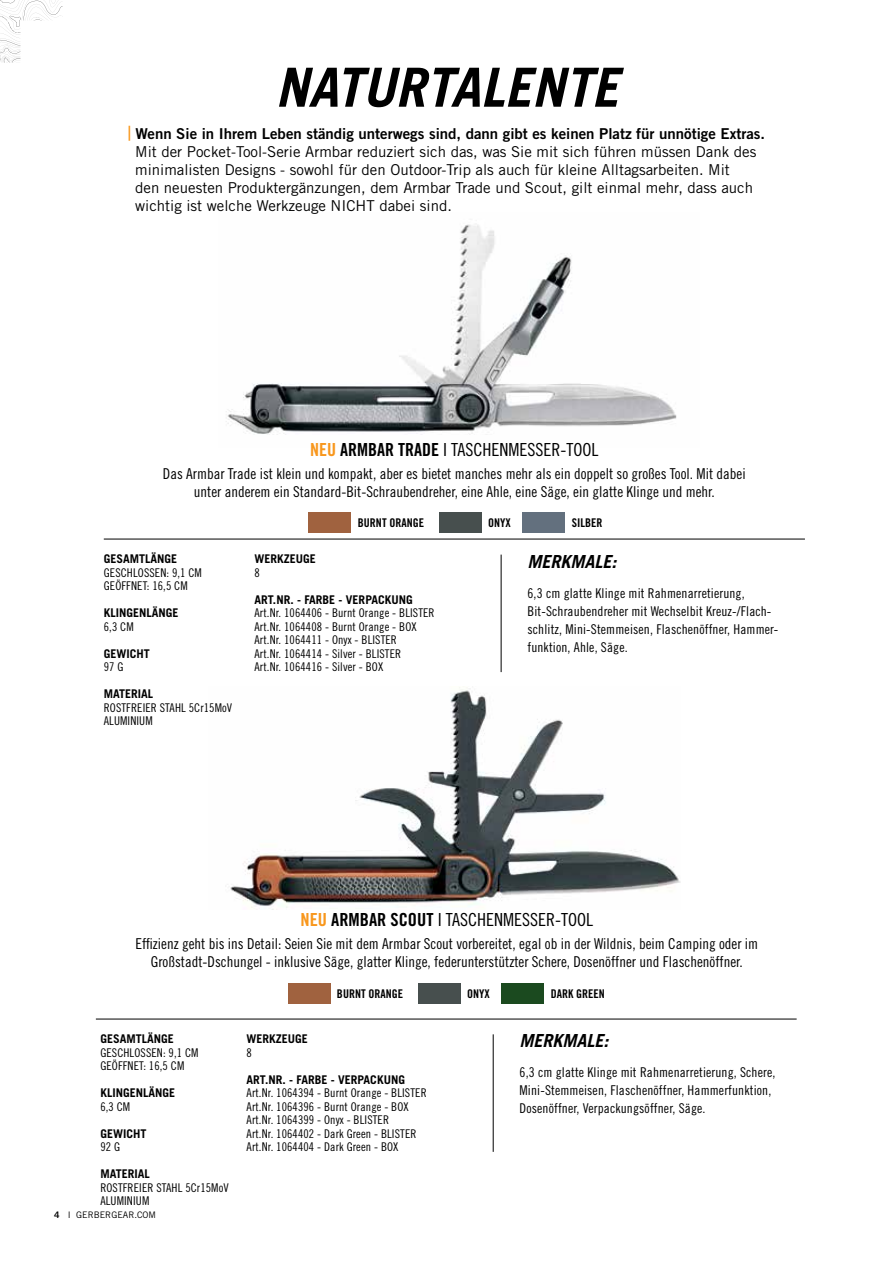
<style>
.page{position:relative;width:894px;height:1263px;background:#fff}
.page>*{position:absolute;margin:0;border:0;box-sizing:border-box;transform-origin:0 0}
.t1{font:italic 700 54px "Trade Gothic LT Std";color:#000}
.t2{font:18px "Trade Gothic LT Std Cn 18";color:#000}
.t3{font:italic 700 18px "Trade Gothic LT Std";color:#000}
.t4{font:15px/18px "Trade Gothic LT Std Cn 18";color:#000;text-align:center}
.t5{font:15px/18px "Trade Gothic LT Std";color:#000}
.t6{font:15px "Trade Gothic LT Std Bd 2";color:#000}
.t7{font:13.5px/18px "Trade Gothic LT Std Cn 18";letter-spacing:.01em;color:#000}
.t8{font:12px/13.5px "Trade Gothic LT Std Cn 18";letter-spacing:.01em;color:#000}
.t9{font:700 12px "Trade Gothic LT Std";color:#000}
.t10{font:12px "Trade Gothic LT Std Bd Cn 20";color:#000}
.t11{font:9px "Trade Gothic LT Std";color:#000}
.s1{font-family:"Trade Gothic LT Std";font-weight:700;font-stretch:expanded;color:#f8971d}
.s2{font-family:"Trade Gothic LT Std Bd Cn 20";color:#f8971d}
.s3{font-family:"Trade Gothic LT Std Bd Cn 20"}
.s4{font-family:"Trade Gothic LT Std Bd 2"}
</style>
<div class="page">
<svg style="left:0;top:0;width:63px;height:63px"></svg>
<img style="left:226px;top:224px;width:451px;height:211px">
<hr style="left:500px;top:554px;width:1px;height:118px;background:#000">
<hr style="left:104px;top:539px;width:700px;height:1px;background:#000">
<div style="left:439px;top:512px;width:42px;height:21px;background:#474f4e"></div>
<div style="left:522px;top:512px;width:42px;height:21px;background:#63707e"></div>
<div style="left:309px;top:512px;width:42px;height:21px;background:#a0623f"></div>
<img style="left:230px;top:687px;width:450px;height:221px">
<hr style="left:492px;top:1034px;width:1px;height:117px;background:#000">
<hr style="left:96px;top:1018px;width:700px;height:1px;background:#000">
<div style="left:418px;top:983px;width:42px;height:20px;background:#474f4e"></div>
<div style="left:501px;top:983px;width:43px;height:20px;background:#1b4a1f"></div>
<div style="left:288px;top:983px;width:42px;height:20px;background:#a0623f"></div>
<h1 class="t1" style="left:275px;top:54px;width:345px">NATURTALENTE</h1>
<p class="t6" style="left:128px;top:124px;width:638px"><span class="s1">|</span> Wenn Sie in Ihrem Leben ständig unterwegs sind, dann gibt es keinen Platz für unnötige Extras.</p>
<p class="t5" style="left:135px;top:142px;width:622px">Mit der Pocket-Tool-Serie Armbar reduziert sich das, was Sie mit sich führen müssen Dank des minimalisten Designs - sowohl für den Outdoor-Trip als auch für kleine Alltagsarbeiten. Mit den neuesten Produktergänzungen, dem Armbar Trade und Scout, gilt einmal mehr, dass auch wichtig ist welche Werkzeuge NICHT dabei sind.</p>
<h2 class="t2" style="left:310px;top:438px;width:290px"><span class="s2">NEU</span> <span class="s3">ARMBAR TRADE</span> I TASCHENMESSER-TOOL</h2>
<p class="t4" style="left:163px;top:464px;width:584px">Das Armbar Trade ist klein und kompakt, aber es bietet manches mehr als ein doppelt so großes Tool. Mit dabei unter anderem ein Standard-Bit-Schraubendreher, eine Ahle, eine Säge, ein glatte Klinge und mehr.</p>
<p class="t9" style="left:104px;top:551px;width:75px">GESAMTLÄNGE</p>
<p class="t8" style="left:104px;top:565px;width:100px">GESCHLOSSEN: 9,1 CM<br>GEÖFFNET: 16,5 CM</p>
<p class="t9" style="left:104px;top:605px;width:76px">KLINGENLÄNGE</p>
<p class="t8" style="left:104px;top:619px;width:31px">6,3 CM</p>
<p class="t9" style="left:104px;top:646px;width:48px">GEWICHT</p>
<p class="t8" style="left:104px;top:660px;width:21px">97 G</p>
<p class="t9" style="left:104px;top:686px;width:51px">MATERIAL</p>
<p class="t8" style="left:104px;top:700px;width:130px">ROSTFREIER STAHL 5Cr15MoV<br>ALUMINIUM</p>
<p class="t10" style="left:358px;top:515px;width:67px">BURNT ORANGE</p>
<p class="t10" style="left:488px;top:515px;width:24px">ONYX</p>
<p class="t10" style="left:571px;top:515px;width:32px">SILBER</p>
<p class="t9" style="left:254px;top:551px;width:63px">WERKZEUGE</p>
<p class="t8" style="left:254px;top:565px;width:7px">8</p>
<p class="t9" style="left:254px;top:592px;width:160px">ART.NR. - FARBE - VERPACKUNG</p>
<p class="t8" style="left:254px;top:606px;width:181px">Art.Nr. 1064406 - Burnt Orange - BLISTER Art.Nr. 1064408 - Burnt Orange - BOX Art.Nr. 1064411 - Onyx - BLISTER<br>Art.Nr. 1064414 - Silver - BLISTER<br>Art.Nr. 1064416 - Silver - BOX</p>
<h2 class="t3" style="left:527px;top:550px;width:91px">MERKMALE:</h2>
<p class="t7" style="left:527px;top:583px;width:252px">6,3 cm glatte Klinge mit Rahmenarretierung, Bit-Schraubendreher mit Wechselbit Kreuz-/Flach&shy;schlitz, Mini-Stemmeisen, Flaschenöffner, Hammer&shy;funktion, Ahle, Säge.</p>
<h2 class="t2" style="left:300px;top:909px;width:294px"><span class="s2">NEU</span> <span class="s3">ARMBAR SCOUT</span> I TASCHENMESSER-TOOL</h2>
<p class="t4" style="left:135px;top:934px;width:624px">Effizienz geht bis ins Detail: Seien Sie mit dem Armbar Scout vorbereitet, egal ob in der Wildnis, beim Camping oder im<br>Großstadt-Dschungel - inklusive Säge, glatter Klinge, federunterstützter Schere, Dosenöffner und Flaschenöffner.</p>
<p class="t9" style="left:100px;top:1031px;width:75px">GESAMTLÄNGE</p>
<p class="t8" style="left:100px;top:1045px;width:100px">GESCHLOSSEN: 9,1 CM<br>GEÖFFNET: 16,5 CM</p>
<p class="t9" style="left:100px;top:1085px;width:76px">KLINGENLÄNGE</p>
<p class="t8" style="left:100px;top:1099px;width:31px">6,3 CM</p>
<p class="t9" style="left:100px;top:1125px;width:48px">GEWICHT</p>
<p class="t8" style="left:100px;top:1139px;width:21px">92 G</p>
<p class="t9" style="left:100px;top:1166px;width:51px">MATERIAL</p>
<p class="t8" style="left:100px;top:1180px;width:130px">ROSTFREIER STAHL 5Cr15MoV<br>ALUMINIUM</p>
<p class="t11" style="left:54px;top:1209px;width:103px"><span class="s4">4</span> I GERBERGEAR.COM</p>
<p class="t10" style="left:337px;top:986px;width:67px">BURNT ORANGE</p>
<p class="t10" style="left:467px;top:986px;width:24px">ONYX</p>
<p class="t10" style="left:550px;top:986px;width:55px">DARK GREEN</p>
<p class="t9" style="left:246px;top:1031px;width:63px">WERKZEUGE</p>
<p class="t8" style="left:246px;top:1045px;width:7px">8</p>
<p class="t9" style="left:246px;top:1071px;width:160px">ART.NR. - FARBE - VERPACKUNG</p>
<p class="t8" style="left:246px;top:1085px;width:181px">Art.Nr. 1064394 - Burnt Orange - BLISTER Art.Nr. 1064396 - Burnt Orange - BOX Art.Nr. 1064399 - Onyx - BLISTER<br>Art.Nr. 1064402 - Dark Green - BLISTER Art.Nr. 1064404 - Dark Green - BOX</p>
<h2 class="t3" style="left:519px;top:1029px;width:91px">MERKMALE:</h2>
<p class="t7" style="left:519px;top:1063px;width:257px">6,3 cm glatte Klinge mit Rahmenarretierung, Schere,<br>Mini-Stemmeisen, Flaschenöffner, Hammerfunktion,<br>Dosenöffner, Verpackungsöffner, Säge.</p>
</div>
